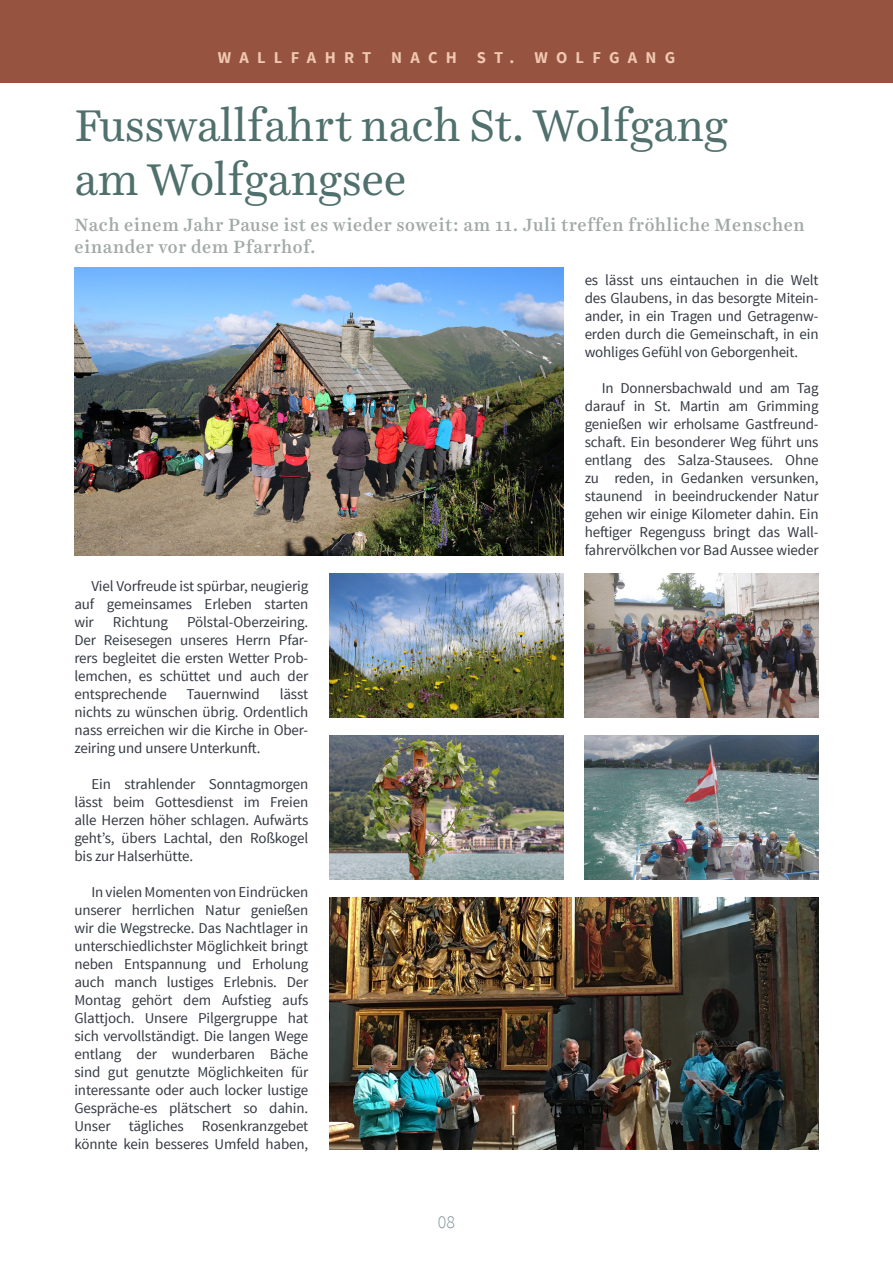
<style>
.page{position:relative;width:893px;height:1263px;background:#fff}
.page>*{position:absolute;margin:0;border:0;box-sizing:border-box;transform-origin:0 0}
.t1{font:45px/54px "Harriet Text";letter-spacing:-.01em;color:#4f706c}
.t2{font:500 18px/21.6px "Harriet Text";letter-spacing:.025em;color:#a0a9a6}
.t3{font:300 18px "Source Sans Pro";color:#7d9497}
.t4{font:700 16.5px "Source Sans Pro";letter-spacing:.5em;color:#f0c8b0}
.t5{font:15px/18px "Source Sans Pro";letter-spacing:-.01em;color:#343942;text-align:justify}
</style>
<div class="page">
<div style="left:0;top:0;width:893px;height:83px;background:#965340"></div>
<img style="left:74px;top:267px;width:489px;height:288px">
<img style="left:330px;top:573px;width:233px;height:144px">
<img style="left:330px;top:735px;width:233px;height:144px">
<img style="left:585px;top:573px;width:234px;height:144px">
<img style="left:585px;top:735px;width:234px;height:144px">
<img style="left:330px;top:897px;width:489px;height:252px">
<p class="t4" style="left:218px;top:47px;width:459px">WALLFAHRT NACH ST. WOLFGANG</p>
<h1 class="t1" style="left:74px;top:98px;width:655px">Fusswallfahrt nach St. Wolfgang am Wolfgangsee</h1>
<p class="t2" style="left:74px;top:214px;width:732px">Nach einem Jahr Pause ist es wieder soweit: am 11. Juli treffen fröhliche Menschen einander vor dem Pfarrhof.</p>
<p class="t5" style="left:585px;top:272px;width:235px">es lässt uns eintauchen in die Welt des Glaubens, in das besorgte Mitein&shy;ander, in ein Tragen und Getragenw&shy;erden durch die Gemeinschaft, in ein wohliges Gefühl von Geborgenheit.</p>
<p class="t5" style="left:585px;top:380px;width:235px;text-indent:17px">In Donnersbachwald und am Tag darauf in St. Martin am Grimming genießen wir erholsame Gastfreund&shy;schaft. Ein besonderer Weg führt uns entlang des Salza-Stausees. Ohne zu reden, in Gedanken versunken, staunend in beeindruckender Natur gehen wir einige Kilometer dahin. Ein heftiger Regenguss bringt das Wall&shy;fahrervölkchen vor Bad Aussee wieder</p>
<p class="t5" style="left:74px;top:578px;width:235px;text-indent:17px">Viel Vorfreude ist spürbar, neugierig auf gemeinsames Erleben starten wir</p>
<p class="t5" style="left:74px;top:614px;width:235px;text-indent:113px">Pölstal-Oberzeiring.<br>Der Reisesegen unseres Herrn Pfar&shy;rers begleitet die ersten Wetter Prob&shy;lemchen, es schüttet und auch der entsprechende</p>
<p class="t5" style="left:113px;top:614px;width:57px">Richtung</p>
<p class="t5" style="left:74px;top:686px;width:235px;text-indent:205px">lässt nichts zu wünschen übrig. Ordentlich nass erreichen wir die Kirche in Ober&shy;zeiring und unsere Unterkunft.</p>
<p class="t5" style="left:74px;top:776px;width:235px;text-indent:17px">Ein strahlender Sonntagmorgen lässt beim Gottesdienst im Freien alle Herzen höher schlagen. Aufwärts geht’s, übers Lachtal, den Roßkogel bis zur Halserhütte.</p>
<p class="t5" style="left:74px;top:884px;width:235px;text-indent:17px">In vielen Momenten von Eindrücken unserer herrlichen Natur genießen wir die Wegstrecke. Das Nachtlager in unterschiedlichster Möglichkeit bringt neben Entspannung und Erholung auch manch lustiges Erlebnis. Der Montag gehört dem Aufstieg aufs Glattjoch. Unsere Pilgergruppe hat sich vervollständigt. Die langen Wege entlang der wunderbaren Bäche sind gut genutzte Möglichkeiten für interessante oder auch locker lustige Gespräche-es plätschert so dahin.<br>Unser tägliches Rosenkranzgebet könnte kein besseres Umfeld haben,</p>
<p class="t5" style="left:187px;top:686px;width:75px">Tauernwind</p>
<p class="t3" style="left:438px;top:1211px;width:19px">08</p>
</div>
